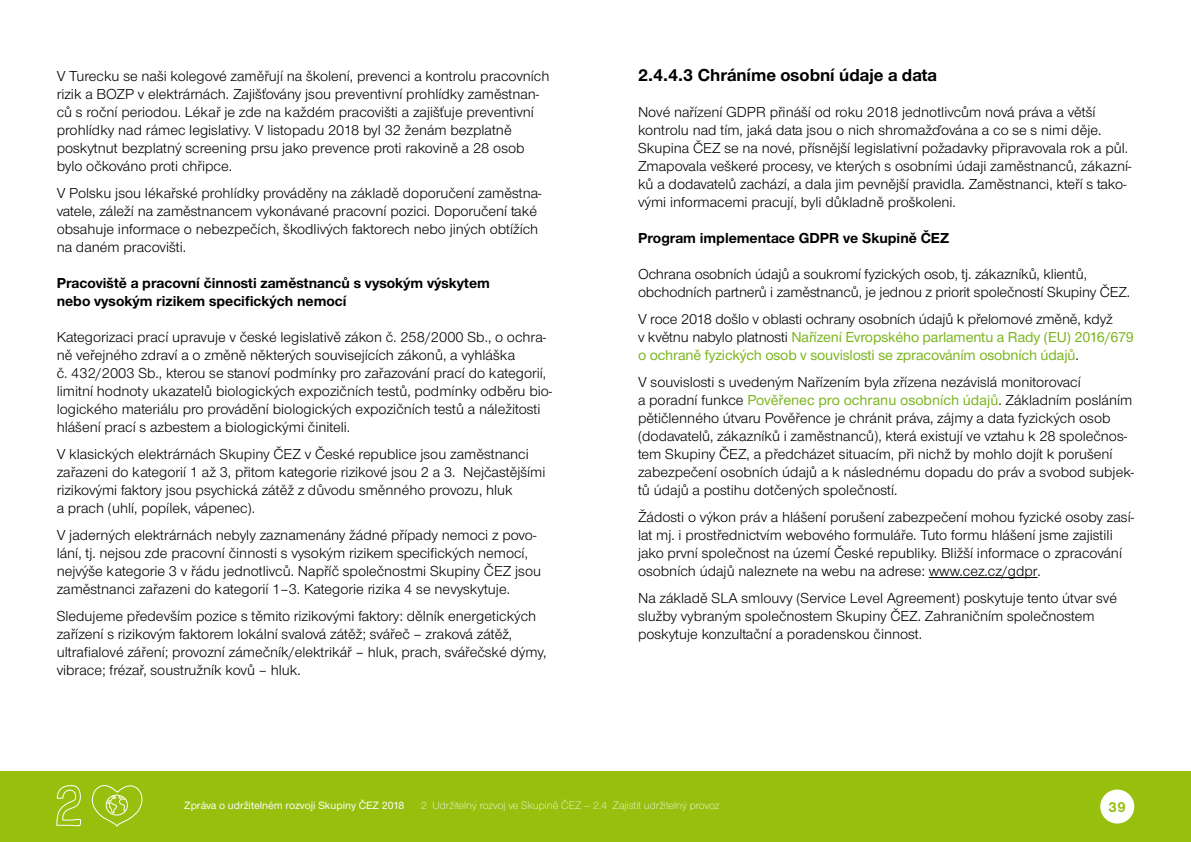
<style>
.page{position:relative;width:1191px;height:842px;background:#fff}
.page>*{position:absolute;margin:0;border:0;box-sizing:border-box;transform-origin:0 0}
.t1{font:700 18px "Nimbus CEZCE";color:#000}
.t2{font:15px/18px "Nimbus CEZCE";color:#000}
.t3{font:500 15px/18px "Nimbus CEZCE";letter-spacing:-.01em;color:#7ab51d}
.t4{font:700 15px/18px "Nimbus CEZCE";color:#000}
.t5{font:700 15px "Nimbus CEZCE";color:#97bf0d}
.t6{font:300 11px "Nimbus CEZCE";color:#fff}
.t7{font:500 11px "Nimbus CEZCE";color:#fff}
.s1{font-weight:400;color:#000}
.s2{font-weight:500;color:#7ab51d}
</style>
<div class="page">
<hr style="left:928px;top:577px;width:109px;height:1px;background:#000">
<div style="left:0;top:771px;width:1191px;height:71px;background:#97bf0d"></div>
<div style="left:1100px;top:789px;width:34px;height:34px;background:#fff;border-radius:50%"></div>
<svg style="left:56px;top:785px;width:87px;height:42px"></svg>
<p class="t2" style="left:57px;top:67px;width:494px">V Turecku se naši kolegové zaměřují na školení, prevenci a kontrolu pracovních rizik a BOZP v elektrárnách. Zajišťovány jsou preventivní prohlídky zaměstnan&shy;ců s roční periodou. Lékař je zde na každém pracovišti a zajišťuje preventivní prohlídky nad rámec legislativy. V listopadu 2018 byl 32 ženám bezplatně poskytnut bezplatný screening prsu jako prevence proti rakovině a 28 osob bylo očkováno proti chřipce.</p>
<p class="t2" style="left:57px;top:184px;width:486px">V Polsku jsou lékařské prohlídky prováděny na základě doporučení zaměstna&shy;vatele, záleží na zaměstnancem vykonávané pracovní pozici. Doporučení také obsahuje informace o nebezpečích, škodlivých faktorech nebo jiných obtížích na daném pracovišti.</p>
<p class="t4" style="left:57px;top:274px;width:435px">Pracoviště a pracovní činnosti zaměstnanců s vysokým výskytem nebo vysokým rizikem specifických nemocí</p>
<p class="t2" style="left:57px;top:328px;width:497px">Kategorizaci prací upravuje v české legislativě zákon č. 258/2000 Sb., o ochra&shy;ně veřejného zdraví a o změně některých souvisejících zákonů, a vyhláška<br>č. 432/2003 Sb., kterou se stanoví podmínky pro zařazování prací do kategorií, limitní hodnoty ukazatelů biologických expozičních testů, podmínky odběru bio&shy;logického materiálu pro provádění biologických expozičních testů a náležitosti hlášení prací s azbestem a biologickými činiteli.</p>
<p class="t2" style="left:57px;top:445px;width:490px">V klasických elektrárnách Skupiny ČEZ v České republice jsou zaměstnanci zařazeni do kategorií 1 až 3, přitom kategorie rizikové jsou 2 a 3. Nejčastějšími rizikovými faktory jsou psychická zátěž z důvodu směnného provozu, hluk<br>a prach (uhlí, popílek, vápenec).</p>
<p class="t2" style="left:57px;top:526px;width:486px">V jaderných elektrárnách nebyly zaznamenány žádné případy nemoci z povo&shy;lání, tj. nejsou zde pracovní činnosti s vysokým rizikem specifických nemocí, nejvýše kategorie 3 v řádu jednotlivců. Napříč společnostmi Skupiny ČEZ jsou zaměstnanci zařazeni do kategorií 1–3. Kategorie rizika 4 se nevyskytuje.</p>
<p class="t2" style="left:57px;top:607px;width:491px">Sledujeme především pozice s těmito rizikovými faktory: dělník energetických zařízení s rizikovým faktorem lokální svalová zátěž; svářeč – zraková zátěž, ultrafialové záření; provozní zámečník/elektrikář – hluk, prach, svářečské dýmy, vibrace; frézař, soustružník kovů – hluk.</p>
<p class="t1" style="left:638px;top:64px;width:300px">2.4.4.3 Chráníme osobní údaje a data</p>
<p class="t2" style="left:638px;top:103px;width:495px">Nové nařízení GDPR přináší od roku 2018 jednotlivcům nová práva a větší kontrolu nad tím, jaká data jsou o nich shromažďována a co se s nimi děje.<br>Skupina ČEZ se na nové, přísnější legislativní požadavky připravovala rok a půl.<br>Zmapovala veškeré procesy, ve kterých s osobními údaji zaměstnanců, zákazní&shy;ků a dodavatelů zachází, a dala jim pevnější pravidla. Zaměstnanci, kteří s tako&shy;vými informacemi pracují, byli důkladně proškoleni.</p>
<p class="t4" style="left:638px;top:229px;width:313px">Program implementace GDPR ve Skupině ČEZ</p>
<p class="t2" style="left:638px;top:265px;width:493px">Ochrana osobních údajů a soukromí fyzických osob, tj. zákazníků, klientů, obchodních partnerů i zaměstnanců, je jednou z priorit společností Skupiny ČEZ.</p>
<p class="t3" style="left:638px;top:310px;width:497px"><span class="s1">V roce 2018 došlo v oblasti ochrany osobních údajů k přelomové změně, když<br>v květnu nabylo platnosti</span> Nařízení Evropského parlamentu a Rady (EU) 2016/679 o ochraně fyzických osob v souvislosti se zpracováním osobních údajů<span class="s1">.</span></p>
<p class="t2" style="left:638px;top:373px;width:498px">V souvislosti s uvedeným Nařízením byla zřízena nezávislá monitorovací<br>a poradní funkce <span class="s2">Pověřenec pro ochranu osobních údajů</span>. Základním posláním pětičlenného útvaru Pověřence je chránit práva, zájmy a data fyzických osob (dodavatelů, zákazníků i zaměstnanců), která existují ve vztahu k 28 společnos&shy;tem Skupiny ČEZ, a předcházet situacím, při nichž by mohlo dojít k porušení zabezpečení osobních údajů a k následnému dopadu do práv a svobod subjek&shy;tů údajů a postihu dotčených společností.</p>
<p class="t2" style="left:638px;top:508px;width:497px">Žádosti o výkon práv a hlášení porušení zabezpečení mohou fyzické osoby zasí&shy;lat mj. i prostřednictvím webového formuláře. Tuto formu hlášení jsme zajistili jako první společnost na území České republiky. Bližší informace o zpracování osobních údajů naleznete na webu na adrese: www.cez.cz/gdpr.</p>
<p class="t2" style="left:638px;top:589px;width:480px">Na základě SLA smlouvy (Service Level Agreement) poskytuje tento útvar své služby vybraným společnostem Skupiny ČEZ. Zahraničním společnostem poskytuje konzultační a poradenskou činnost.</p>
<p class="t7" style="left:184px;top:799px;width:221px">Zpráva o udržitelném rozvoji Skupiny ČEZ 2018</p>
<p class="t6" style="left:421px;top:799px;width:300px">2 Udržitelný rozvoj ve Skupině ČEZ – 2.4 Zajistit udržitelný provoz</p>
<p class="t5" style="left:1108px;top:798px;width:19px">39</p>
</div>
